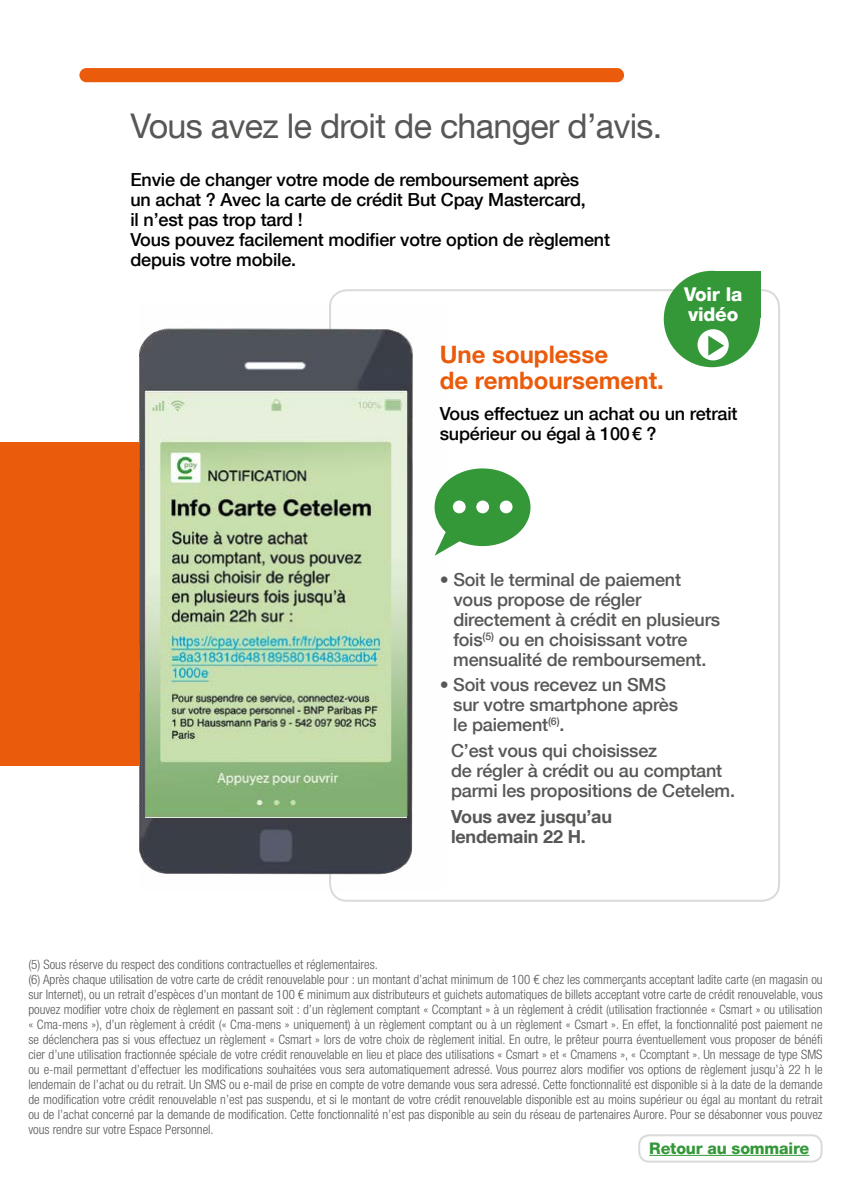
<style>
.page{position:relative;width:851px;height:1191px;background:#fff}
.page>*{position:absolute;margin:0;border:0;box-sizing:border-box;transform-origin:0 0}
.t1{font:34px "Helvetica Neue LT Com";letter-spacing:-.02em;color:#575756}
.t2{font:700 24px/26px "Helvetica Neue LT Com";color:#ea5b0b}
.t3{font:800 19px/20px "Helvetica Neue LT Com";letter-spacing:-.01em;color:#fff}
.t4{font:500 18px/20px "Helvetica Neue LT Com";letter-spacing:-.01em;color:#575756}
.t5{font:500 18px/20px "Helvetica Neue LT Com";letter-spacing:-.01em;color:#000}
.t6{font:700 18px/20px "Helvetica Neue LT Com";letter-spacing:-.01em;color:#575756}
.t7{font:800 16px "Helvetica Neue LT Com";letter-spacing:-.01em;color:#349839}
.t8{font:300 condensed 13px/15px "Helvetica Neue LT Std";color:#575756}
</style>
<div class="page">
<div style="left:0;top:442px;width:156px;height:323px;background:#ea5b0b"></div>
<svg style="left:445px;top:468px;width:85px;height:82px"></svg>
<div style="left:79px;top:68px;width:545px;height:14px;background:#ea5b0b;border-radius:7px"></div>
<img style="left:139px;top:304px;width:306px;height:587px">
<img style="left:146px;top:392px;width:260px;height:425px">
<hr style="left:649px;top:1155px;width:160px;height:1px;background:#349839">
<div style="left:638px;top:1134px;width:184px;height:28px;border:2px solid #dadada;border-radius:10px"></div>
<div style="left:663px;top:271px;width:97px;height:96px;background:#349839;border-radius:50%"></div>
<div style="left:711px;top:271px;width:49px;height:46px;background:#349839"></div>
<div style="left:697px;top:329px;width:31px;height:31px;background:#fff;border-radius:50%"></div>
<svg style="left:708px;top:336px;width:16px;height:20px"></svg>
<h1 class="t1" style="left:130px;top:105px;width:533px">Vous avez le droit de changer d’avis.</h1>
<h3 class="t5" style="left:130px;top:169px;width:481px">Envie de changer votre mode de remboursement après<br>un achat ? Avec la carte de crédit But Cpay Mastercard,<br>il n’est pas trop tard !<br>Vous pouvez facilement modifier votre option de règlement depuis votre mobile.</h3>
<h3 class="t3" style="left:684px;top:284px;width:60px">Voir la vidéo</h3>
<h2 class="t2" style="left:439px;top:341px;width:225px">Une souplesse<br>de remboursement.</h2>
<h3 class="t5" style="left:439px;top:404px;width:299px">Vous effectuez un achat ou un retrait supérieur ou égal à 100€ ?</h3>
<h3 class="t4" style="left:453px;top:569px;width:268px;text-indent:-14px">• Soit le terminal de paiement vous propose de régler directement à crédit en plusieurs fois<sup>(5)</sup> ou en choisissant votre mensualité de remboursement.</h3>
<h3 class="t4" style="left:453px;top:675px;width:226px;text-indent:-14px">• Soit vous recevez un SMS sur votre smartphone après le paiement<sup>(6)</sup>.</h3>
<h3 class="t4" style="left:451px;top:740px;width:285px">C’est vous qui choisissez<br>de régler à crédit ou au comptant parmi les propositions de Cetelem.</h3>
<h3 class="t6" style="left:451px;top:806px;width:163px">Vous avez jusqu’au lendemain 22 H.</h3>
<p class="t8" style="left:28px;top:957px;width:795px">(5) Sous réserve du respect des conditions contractuelles et réglementaires.<br>(6) Après chaque utilisation de votre carte de crédit renouvelable pour : un montant d’achat minimum de 100 € chez les commerçants acceptant ladite carte (en magasin ou sur Internet), ou un retrait d’espèces d’un montant de 100 € minimum aux distributeurs et guichets automatiques de billets acceptant votre carte de crédit renouvelable, vous pouvez modifier votre choix de règlement en passant soit : d’un règlement comptant « Ccomptant » à un règlement à crédit (utilisation fractionnée « Csmart » ou utilisation « Cma-mens »), d’un règlement à crédit (« Cma-mens » uniquement) à un règlement comptant ou à un règlement « Csmart ». En effet, la fonctionnalité post paiement ne se déclenchera pas si vous effectuez un règlement « Csmart » lors de votre choix de règlement initial. En outre, le prêteur pourra éventuellement vous proposer de bénéfi cier d’une utilisation fractionnée spéciale de votre crédit renouvelable en lieu et place des utilisations « Csmart » et « Cmamens », « Ccomptant ». Un message de type SMS ou e-mail permettant d’effectuer les modifications souhaitées vous sera automatiquement adressé. Vous pourrez alors modifier vos options de règlement jusqu’à 22 h le lendemain de l’achat ou du retrait. Un SMS ou e-mail de prise en compte de votre demande vous sera adressé. Cette fonctionnalité est disponible si à la date de la demande de modification votre crédit renouvelable n’est pas suspendu, et si le montant de votre crédit renouvelable disponible est au moins supérieur ou égal au montant du retrait ou de l’achat concerné par la demande de modification. Cette fonctionnalité n’est pas disponible au sein du réseau de partenaires Aurore. Pour se désabonner vous pouvez vous rendre sur votre Espace Personnel.</p>
<p class="t7" style="left:649px;top:1139px;width:161px">Retour au sommaire</p>
</div>
